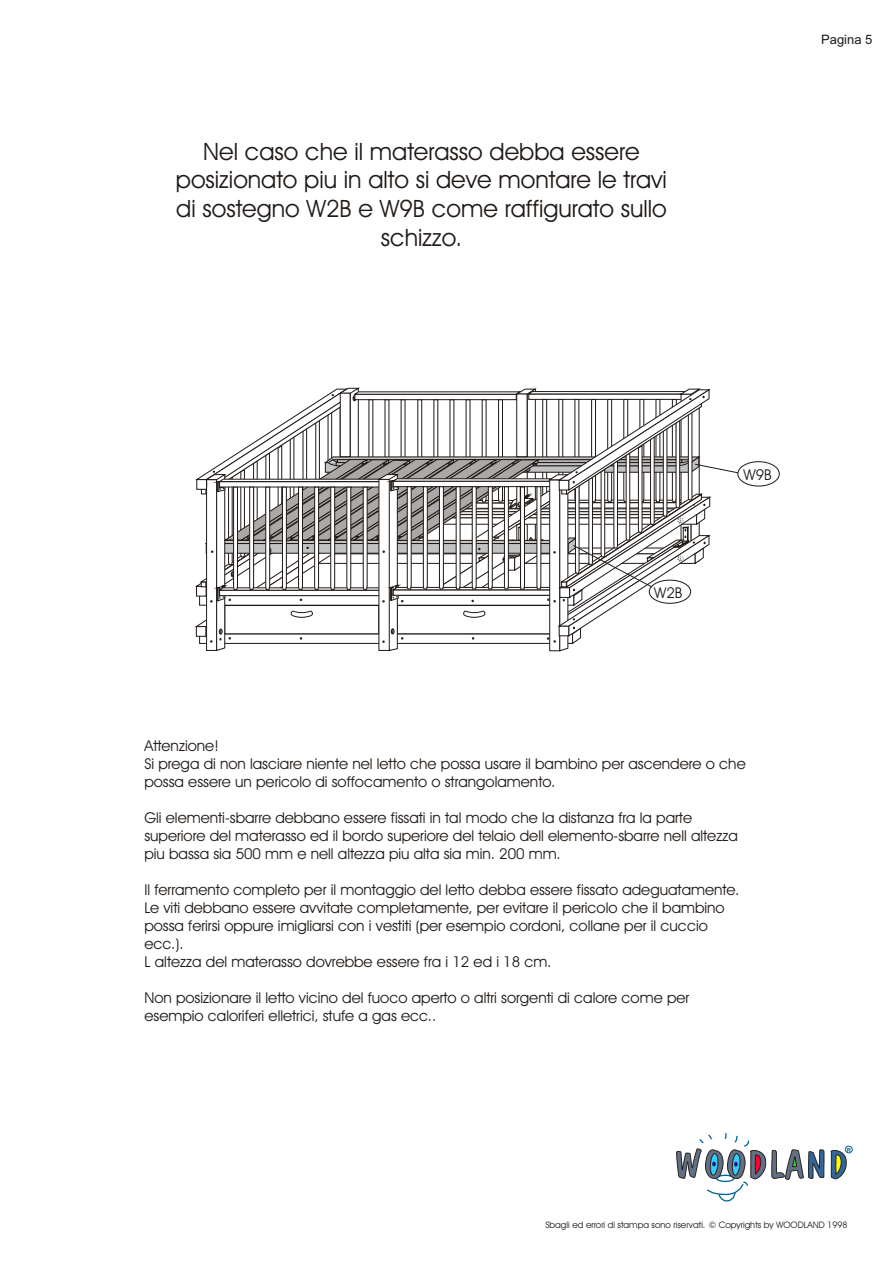
<style>
.page{position:relative;width:894px;height:1263px;background:#fff}
.page>*{position:absolute;margin:0;border:0;box-sizing:border-box;transform-origin:0 0}
.t1{font:24px/28.8px "Avant Garde Bk BT";color:#1f1a17;text-align:center}
.t2{font:15px/18px "Avant Garde Bk BT";color:#1f1a17}
.t3{font:13.05px "Arial";color:#1f1a17}
.t4{font:9px "Avant Garde Bk BT";color:#1f1a17}
.t5{font:700 5.7px "Arial";color:#069;scale:1.04 1}
</style>
<div class="page">
<div style="left:738px;top:462px;width:41px;height:24px;background:#fff;border:1px solid #1f1a17;border-radius:50%"></div>
<svg style="left:195px;top:388px;width:543px;height:263px"></svg>
<svg style="left:831px;top:1149px;width:16px;height:30px"></svg>
<svg style="left:676px;top:1133px;width:148px;height:69px"></svg>
<div style="left:845px;top:1146px;width:8px;height:7px;border:1px solid #069;border-radius:50%"></div>
<h1 class="t1" style="left:176px;top:139px;width:492px">Nel caso che il materasso debba essere posizionato piu in alto si deve montare le travi di sostegno W2B e W9B come raffigurato sullo schizzo.</h1>
<p class="t3" style="left:821px;top:35px;width:53px">Pagina 5</p>
<p class="t2" style="left:654px;top:585px;width:30px">W2B</p>
<p class="t2" style="left:744px;top:467px;width:30px">W9B</p>
<p class="t2" style="left:144px;top:738px;width:603px">Attenzione!<br>Si prega di non lasciare niente nel letto che possa usare il bambino per ascendere o che possa essere un pericolo di soffocamento o strangolamento.</p>
<p class="t2" style="left:144px;top:810px;width:595px">Gli elementi-sbarre debbano essere fissati in tal modo che la distanza fra la parte superiore del materasso ed il bordo superiore del telaio dell elemento-sbarre nell altezza piu bassa sia 500 mm e nell altezza piu alta sia min. 200 mm.</p>
<p class="t2" style="left:144px;top:882px;width:597px">Il ferramento completo per il montaggio del letto debba essere fissato adeguatamente.<br>Le viti debbano essere avvitate completamente, per evitare il pericolo che il bambino possa ferirsi oppure imigliarsi con i vestiti (per esempio cordoni, collane per il cuccio ecc.).<br>L altezza del materasso dovrebbe essere fra i 12 ed i 18 cm.</p>
<p class="t2" style="left:144px;top:990px;width:546px">Non posizionare il letto vicino del fuoco aperto o altri sorgenti di calore come per esempio caloriferi elletrici, stufe a gas ecc..</p>
<p class="t5" style="left:847px;top:1147px;width:6px">R</p>
<p class="t4" style="left:545px;top:1221px;width:304px">Sbagli ed errori di stampa sono riservati. © Copyrights by WOODLAND 1998</p>
</div>
